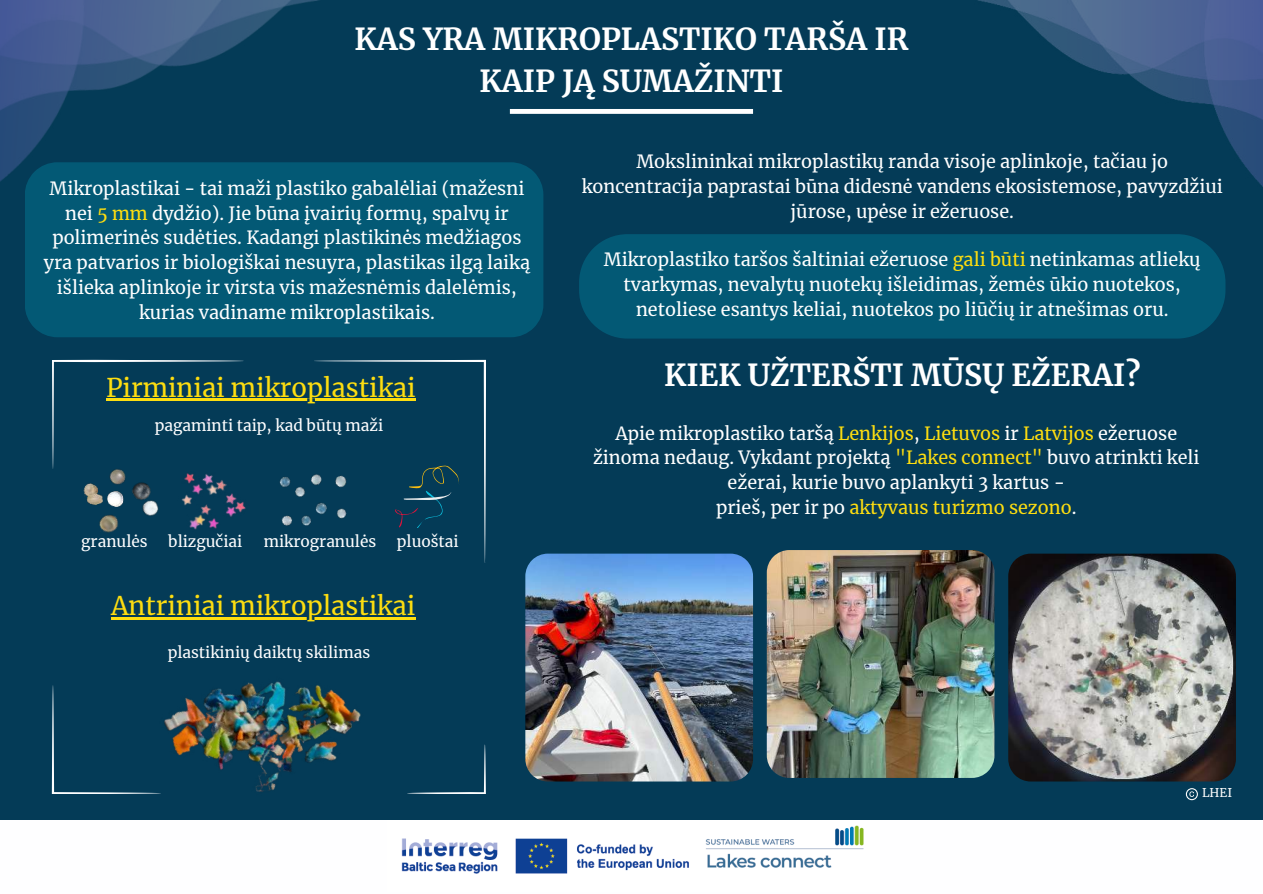
<style>
.page{position:relative;width:1263px;height:894px;background:#fff}
.page>*{position:absolute;margin:0;border:0;box-sizing:border-box;transform-origin:0 0}
.t1{font:700 30px/41.7px "Merriweather";color:#fff;text-align:center}
.t2{font:25.5px "Merriweather";color:#fddd10}
.t3{font:18px/24.8px "Merriweather";color:#fff;text-align:center}
.t4{font:15.45px "Merriweather";color:#fefeff}
.t5{font:12px "Merriweather";color:#fff}
.s1{color:#fddd10}
</style>
<div class="page">
<div style="left:0;top:0;width:1263px;height:893px;background:#043b57"></div>
<div style="left:510px;top:109px;width:243px;height:5px;background:#fff"></div>
<img style="left:100px;top:617px;width:337px;height:177px">
<img style="left:99px;top:473px;width:60px;height:59px">
<img style="left:83px;top:469px;width:41px;height:47px">
<img style="left:279px;top:477px;width:11px;height:49px">
<img style="left:290px;top:475px;width:24px;height:51px">
<img style="left:181px;top:473px;width:65px;height:57px">
<svg style="left:314px;top:360px;width:172px;height:202px"></svg>
<svg style="left:407px;top:744px;width:79px;height:49px"></svg>
<svg style="left:52px;top:685px;width:109px;height:108px"></svg>
<svg style="left:52px;top:360px;width:192px;height:109px"></svg>
<div style="left:25px;top:162px;width:518px;height:175px;background:#035975"></div>
<img style="left:767px;top:550px;width:227px;height:227px">
<div style="left:579px;top:234px;width:646px;height:104px;background:#035975;border-radius:48px"></div>
<img style="left:525px;top:553px;width:228px;height:228px">
<img style="left:1008px;top:553px;width:228px;height:228px">
<div style="left:0;top:820px;width:1263px;height:73px;background:#fefeff"></div>
<img style="left:401px;top:825px;width:463px;height:49px">
<img style="left:0;top:0;width:328px;height:228px">
<img style="left:978px;top:0;width:285px;height:187px">
<svg style="left:1186px;top:788px;width:12px;height:12px"></svg>
<hr style="left:111px;top:617px;width:304px;height:2px;background:#fddd10">
<hr style="left:106px;top:399px;width:310px;height:2px;background:#fddd10">
<h1 class="t1" style="left:354px;top:18px;width:555px">KAS YRA MIKROPLASTIKO TARŠA IR<br>KAIP JĄ SUMAŽINTI</h1>
<p class="t3" style="left:44px;top:175px;width:488px">Mikroplastikai - tai maži plastiko gabalėliai (mažesni nei <span class="s1">5 mm</span> dydžio). Jie būna įvairių formų, spalvų ir polimerinės sudėties. Kadangi plastikinės medžiagos yra patvarios ir biologiškai nesuyra, plastikas ilgą laiką išlieka aplinkoje ir virsta vis mažesnėmis dalelėmis, kurias vadiname mikroplastikais.</p>
<h2 class="t2" style="left:106px;top:369px;width:311px">Pirminiai mikroplastikai</h2>
<p class="t4" style="left:155px;top:414px;width:230px">pagaminti taip, kad būtų maži</p>
<p class="t4" style="left:81px;top:531px;width:68px">granulės</p>
<p class="t4" style="left:168px;top:531px;width:76px">blizgučiai</p>
<p class="t4" style="left:264px;top:531px;width:114px">mikrogranulės</p>
<p class="t4" style="left:397px;top:531px;width:63px">pluoštai</p>
<h2 class="t2" style="left:111px;top:587px;width:306px">Antriniai mikroplastikai</h2>
<p class="t4" style="left:168px;top:641px;width:204px">plastikinių daiktų skilimas</p>
<p class="t3" style="left:582px;top:149px;width:643px">Mokslininkai mikroplastikų randa visoje aplinkoje, tačiau jo koncentracija paprastai būna didesnė vandens ekosistemose, pavyzdžiui jūrose, upėse ir ežeruose.</p>
<p class="t3" style="left:604px;top:246px;width:598px">Mikroplastiko taršos šaltiniai ežeruose <span class="s1">gali būti</span> netinkamas atliekų tvarkymas, nevalytų nuotekų išleidimas, žemės ūkio nuotekos, netoliese esantys keliai, nuotekos po liūčių ir atnešimas oru.</p>
<h1 class="t1" style="left:664px;top:353px;width:478px">KIEK UŽTERŠTI MŪSŲ EŽERAI?</h1>
<p class="t3" style="left:593px;top:420px;width:608px">Apie mikroplastiko taršą <span class="s1">Lenkijos</span>, <span class="s1">Lietuvos</span> ir <span class="s1">Latvijos</span> ežeruose žinoma nedaug. Vykdant projektą <span class="s1">"Lakes connect"</span> buvo atrinkti keli ežerai, kurie buvo aplankyti 3 kartus -<br>prieš, per ir po <span class="s1">aktyvaus turizmo sezono</span>.</p>
<p class="t5" style="left:1202px;top:784px;width:32px">LHEI</p>
</div>
